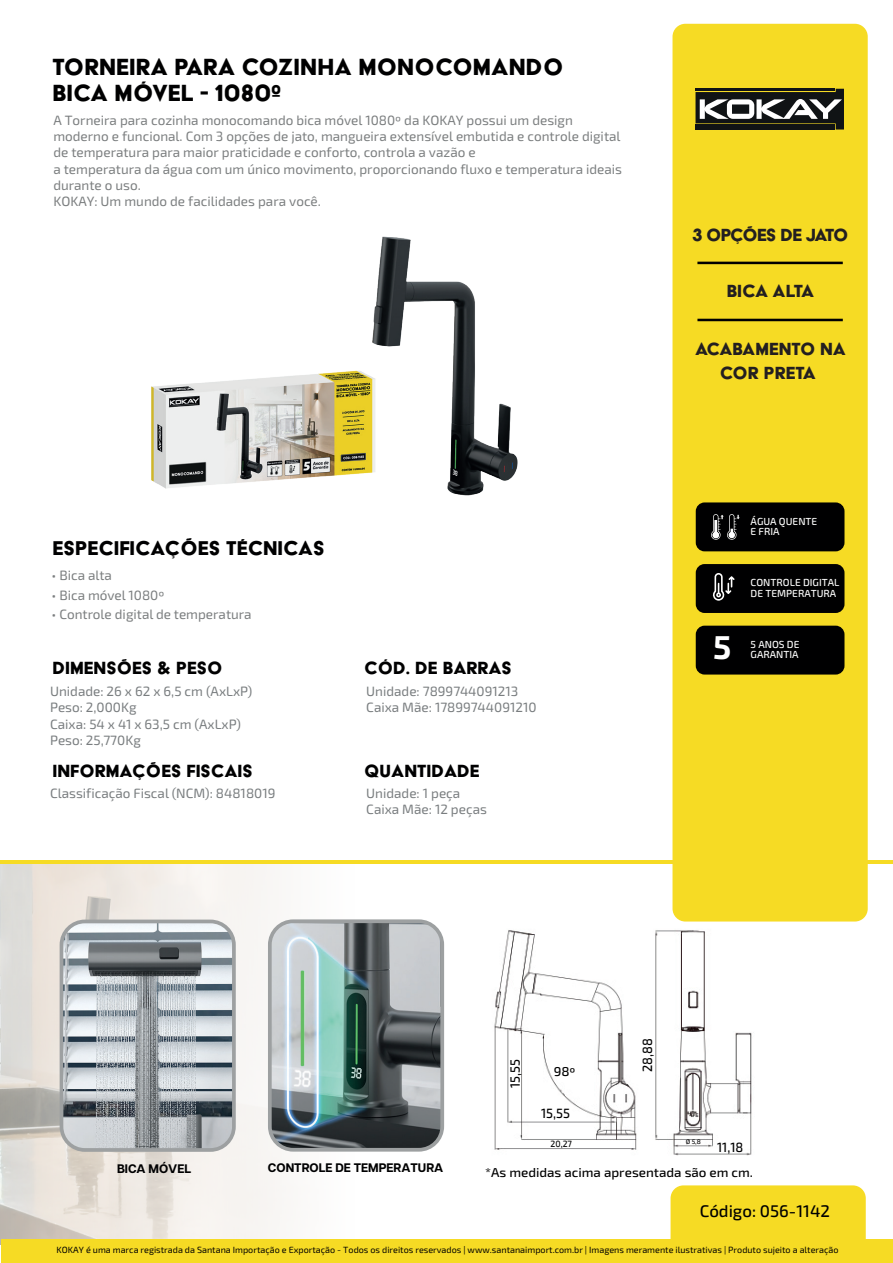
<style>
.page{position:relative;width:893px;height:1263px;background:#fff}
.page>*{position:absolute;margin:0;border:0;box-sizing:border-box;transform-origin:0 0}
.t1{font:700 33px "Exo 2";color:#fff}
.t2{font:27px/25.5px "Acier BAT Text Solid";letter-spacing:.005em;color:#000001}
.t3{font:22.95px "Acier BAT Text Solid";color:#000001}
.t4{font:20.4px "Acier BAT Text Solid";color:#000001}
.t5{font:20.25px/24.3px "Acier BAT Text Solid";color:#231f20;text-align:center}
.t6{font:20.25px "Acier BAT Text Solid";letter-spacing:-.06em;color:#231f20}
.t7{font:20.25px "Acier BAT Text Solid";letter-spacing:-.01em;color:#231f20}
.t8{font:500 16.95px "Exo 2";color:#000001}
.t9{font:13.5px/16.2px "Exo 2";color:#7b7e7f}
.t10{font:13.5px/16.5px "Exo 2";color:#797d7f}
.t11{font:500 13.5px "Exo 2";color:#000001;scale:.96 1}
.t12{font:500 12.9px "Exo 2";color:#000001;scale:1.04 1}
.t13{font:700 12.45px "Articulat CF";color:#000001}
.t14{font:500 10.2px/10.6px "Exo 2";color:#fff}
.t15{font:9px "Exo 2";color:#000001}
.t16{font:500 9px "Exo 2";color:#000001;scale:.96 1}
.t17{font:500 6.45px "Exo 2";color:#000001;scale:1.04 1}
</style>
<div class="page">
<img style="left:494px;top:914px;width:301px;height:242px">
<svg style="left:0;top:862px;width:427px;height:383px"></svg>
<div style="left:671px;top:1185px;width:195px;height:54px;background:#f6db24"></div>
<div style="left:672px;top:24px;width:196px;height:897px;background:#f6db24;border-radius:13px"></div>
<hr style="left:1px;top:860px;width:892px;height:3px;background:#f6db24">
<svg style="left:695px;top:89px;width:149px;height:41px;background:#50514b"></svg>
<div style="left:1px;top:1239px;width:892px;height:23px;background:#f6db24"></div>
<div style="left:696px;top:502px;width:148px;height:49px;background:#000001;border-radius:9px"></div>
<svg style="left:711px;top:514px;width:29px;height:26px"></svg>
<div style="left:696px;top:626px;width:148px;height:48px;background:#000001;border-radius:9px"></div>
<div style="left:696px;top:564px;width:148px;height:49px;background:#000001;border-radius:9px"></div>
<hr style="left:697px;top:262px;width:146px;height:2px;background:#000001">
<hr style="left:697px;top:319px;width:146px;height:2px;background:#000001">
<svg style="left:712px;top:573px;width:23px;height:28px"></svg>
<img style="left:372px;top:236px;width:146px;height:260px">
<img style="left:151px;top:367px;width:232px;height:129px">
<div style="left:268px;top:919px;width:176px;height:232px;background:#9da0a1;border-radius:25px"></div>
<div style="left:60px;top:919px;width:176px;height:233px;background:#9da0a1;border-radius:25px"></div>
<img style="left:63px;top:923px;width:169px;height:225px">
<img style="left:272px;top:923px;width:168px;height:225px">
<h2 class="t2" style="left:52px;top:54px;width:512px">TORNEIRA PARA COZINHA MONOCOMANDO<br>BICA MÓVEL - 1080º</h2>
<p class="t9" style="left:53px;top:112px;width:570px">A Torneira para cozinha monocomando bica móvel 1080º da KOKAY possui um design moderno e funcional. Com 3 opções de jato, mangueira extensível embutida e controle digital de temperatura para maior praticidade e conforto, controla a vazão e<br>a temperatura da água com um único movimento, proporcionando fluxo e temperatura ideais durante o uso.<br>KOKAY: Um mundo de facilidades para você.</p>
<h3 class="t3" style="left:52px;top:536px;width:274px">ESPECIFICAÇÕES TÉCNICAS</h3>
<p class="t9" style="left:51px;top:567px;width:62px">• Bica alta</p>
<p class="t9" style="left:51px;top:587px;width:114px">• Bica móvel 1080º</p>
<p class="t9" style="left:51px;top:606px;width:202px">• Controle digital de temperatura</p>
<h3 class="t4" style="left:52px;top:657px;width:172px">DIMENSÕES &amp; PESO</h3>
<p class="t10" style="left:50px;top:683px;width:204px">Unidade: 26 x 62 x 6,5 cm (AxLxP)<br>Peso: 2,000Kg<br>Caixa: 54 x 41 x 63,5 cm (AxLxP)<br>Peso: 25,770Kg</p>
<p class="t10" style="left:50px;top:785px;width:227px">Classificação Fiscal (NCM): 84818019</p>
<h3 class="t4" style="left:52px;top:760px;width:202px">INFORMAÇÕES FISCAIS</h3>
<h3 class="t4" style="left:364px;top:657px;width:149px">CÓD. DE BARRAS</h3>
<p class="t10" style="left:366px;top:683px;width:172px">Unidade: 7899744091213<br>Caixa Mãe: 17899744091210</p>
<h3 class="t4" style="left:364px;top:760px;width:117px">QUANTIDADE</h3>
<p class="t10" style="left:366px;top:785px;width:122px">Unidade: 1 peça<br>Caixa Mãe: 12 peças</p>
<h3 class="t6" style="left:692px;top:224px;width:158px">3 OPÇÕES DE JATO</h3>
<h3 class="t7" style="left:727px;top:281px;width:89px">BICA ALTA</h3>
<h3 class="t5" style="left:695px;top:336px;width:152px">ACABAMENTO NA<br>COR PRETA</h3>
<p class="t14" style="left:751px;top:516px;width:68px">ÁGUA QUENTE<br>E FRIA</p>
<h1 class="t1" style="left:713px;top:628px;width:20px">5</h1>
<p class="t14" style="left:751px;top:578px;width:90px">CONTROLE DIGITAL<br>DE TEMPERATURA</p>
<p class="t14" style="left:751px;top:639px;width:50px">5 ANOS DE</p>
<p class="t14" style="left:751px;top:650px;width:49px">GARANTIA</p>
<p class="t11" style="left:507px;top:1088px;width:32px;rotate:-90deg">15,55</p>
<p class="t12" style="left:554px;top:1064px;width:22px">98º</p>
<p class="t11" style="left:541px;top:1105px;width:32px">15,55</p>
<p class="t11" style="left:639px;top:1072px;width:37px;rotate:-90deg">28,88</p>
<p class="t13" style="left:117px;top:1159px;width:76px">BICA MÓVEL</p>
<p class="t13" style="left:268px;top:1158px;width:177px">CONTROLE DE TEMPERATURA</p>
<p class="t17" style="left:686px;top:1138px;width:16px">Ø 5,8</p>
<p class="t16" style="left:551px;top:1138px;width:24px">20,27</p>
<p class="t12" style="left:485px;top:1165px;width:259px">*As medidas acima apresentada são em cm.</p>
<p class="t11" style="left:717px;top:1139px;width:29px">11,18</p>
<p class="t8" style="left:700px;top:1201px;width:132px">Código: 056-1142</p>
<p class="t15" style="left:57px;top:1245px;width:783px">KOKAY é uma marca registrada da Santana Importação e Exportação - Todos os direitos reservados | www.santanaimport.com.br | Imagens meramente ilustrativas | Produto sujeito a alteração</p>
</div>
